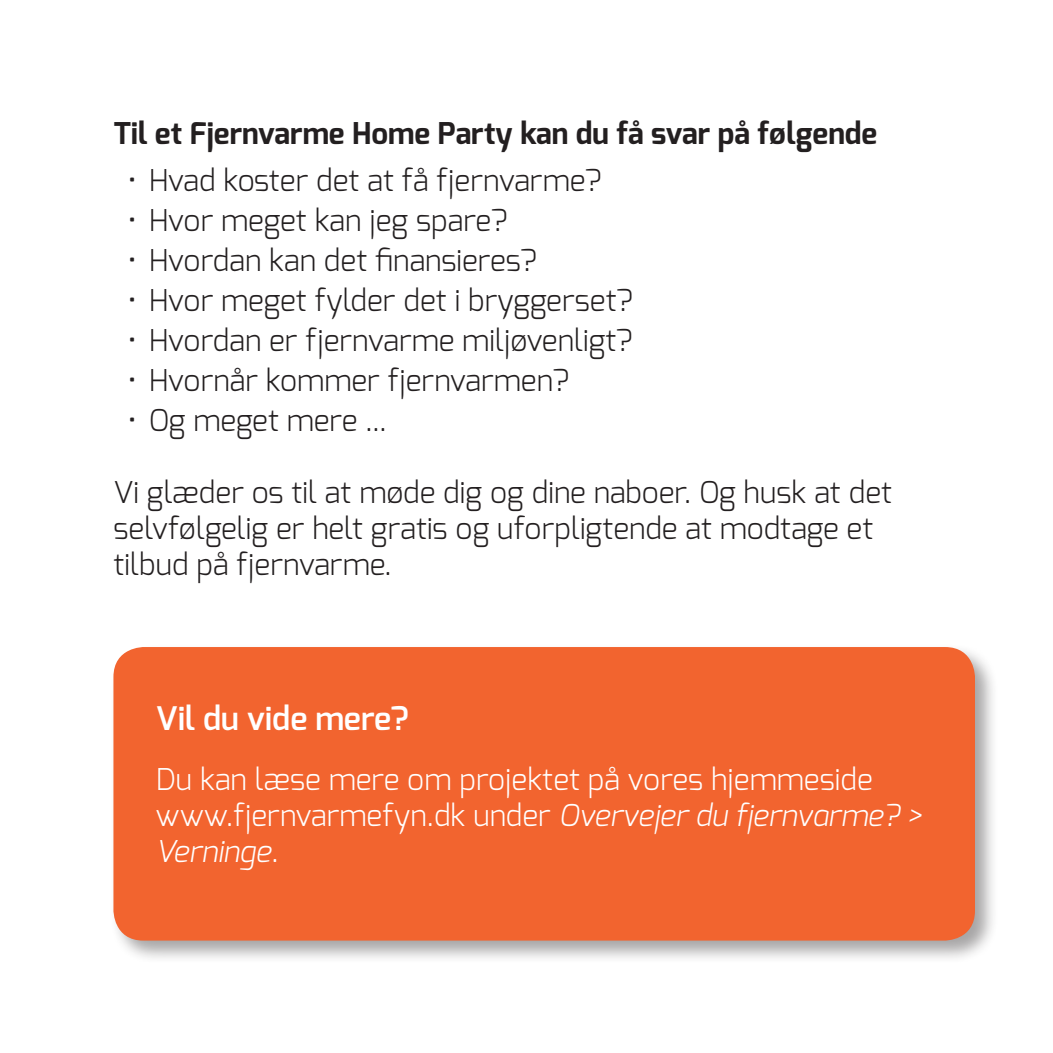
<style>
.page{position:relative;width:1053px;height:1053px;background:#fff}
.page>*{position:absolute;margin:0;border:0;box-sizing:border-box;transform-origin:0 0}
.t1{font:600 32.5px "Exo";color:#fff}
.t2{font:300 30px/36px "Exo";color:#231f20}
.t3{font:300 30px/36px "Exo";color:#fff}
.t4{font:700 30px "Exo";color:#231f20}
.s1{font-style:italic}
</style>
<div class="page">
<div style="left:109px;top:643px;width:889px;height:321px;background:#231f20;opacity:.4"></div>
<div style="left:113px;top:647px;width:861px;height:293px;background:#f2642f;border-radius:30px"></div>
<p class="t4" style="left:113px;top:113px;width:765px">Til et Fjernvarme Home Party kan du få svar på følgende</p>
<p class="t2" style="left:128px;top:162px;width:475px">• Hvad koster det at få fjernvarme?</p>
<p class="t2" style="left:128px;top:202px;width:381px">• Hvor meget kan jeg spare?</p>
<p class="t2" style="left:128px;top:242px;width:411px">• Hvordan kan det finansieres?</p>
<p class="t2" style="left:128px;top:282px;width:506px">• Hvor meget fylder det i bryggerset?</p>
<p class="t2" style="left:128px;top:322px;width:506px">• Hvordan er fjernvarme miljøvenligt?</p>
<p class="t2" style="left:128px;top:362px;width:443px">• Hvornår kommer fjernvarmen?</p>
<p class="t2" style="left:128px;top:402px;width:261px">• Og meget mere ...</p>
<p class="t2" style="left:113px;top:474px;width:780px">Vi glæder os til at møde dig og dine naboer. Og husk at det selvfølgelig er helt gratis og uforpligtende at modtage et tilbud på fjernvarme.</p>
<p class="t1" style="left:156px;top:697px;width:254px">Vil du vide mere?</p>
<p class="t3" style="left:156px;top:760px;width:767px">Du kan læse mere om projektet på vores hjemmeside www.fjernvarmefyn.dk under <span class="s1">Overvejer du fjernvarme? &gt;<br>Verninge</span>.</p>
</div>
